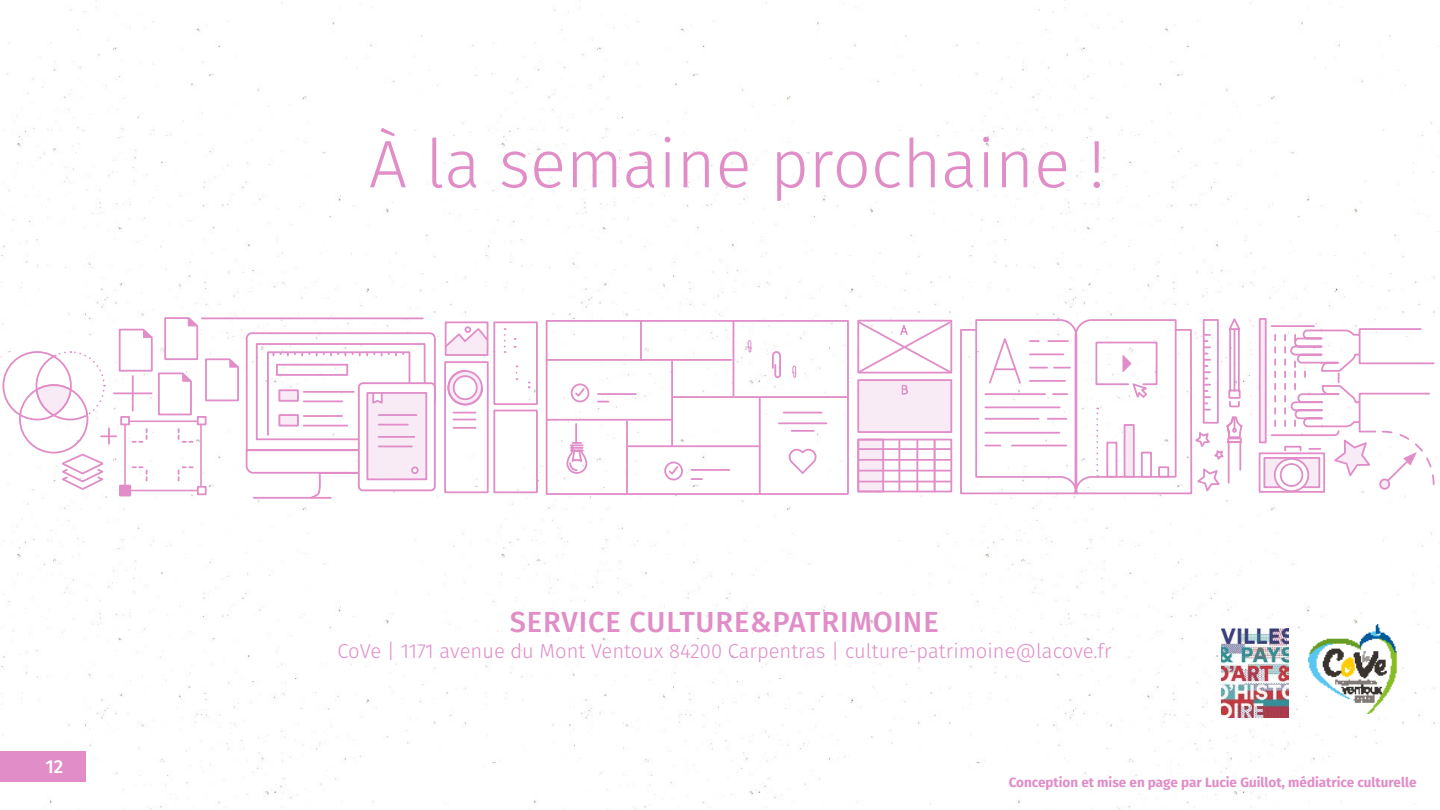
<style>
.page{position:relative;width:1440px;height:810px;background:#fff}
.page>*{position:absolute;margin:0;border:0;box-sizing:border-box;transform-origin:0 0}
.t1{font:300 67.12px "Fira Sans";color:#e08dc8}
.t2{font:500 29.03px "Fira Sans";letter-spacing:.03em;color:#e08dc8}
.t3{font:300 20.25px "Fira Sans";color:#e08dc8}
.t4{font:500 18.75px "Fira Sans";color:#fff}
.t5{font:700 13.5px "Fira Sans";color:#e08dc8}
</style>
<div class="page">
<img style="left:0;top:2px;width:478px;height:808px">
<img style="left:480px;top:0;width:478px;height:810px">
<div style="left:857px;top:379px;width:95px;height:54px;background:#f9ebf5;border:2px solid #e08dc8"></div>
<svg style="left:901px;top:385px;width:7px;height:10px"></svg>
<div style="left:857px;top:439px;width:27px;height:53px;background:#f9ebf5;border:2px solid #e08dc8"></div>
<div style="left:857px;top:439px;width:95px;height:53px;border:2px solid #e08dc8"></div>
<hr style="left:859px;top:448px;width:91px;height:2px;background:#e08dc8">
<hr style="left:859px;top:459px;width:91px;height:2px;background:#e08dc8">
<hr style="left:859px;top:470px;width:91px;height:2px;background:#e08dc8">
<hr style="left:934px;top:441px;width:2px;height:51px;background:#e08dc8">
<hr style="left:916px;top:441px;width:2px;height:51px;background:#e08dc8">
<hr style="left:898px;top:441px;width:2px;height:51px;background:#e08dc8">
<hr style="left:858px;top:481px;width:93px;height:1px;background:#e08dc8">
<svg style="left:447px;top:369px;width:37px;height:37px"></svg>
<hr style="left:453px;top:412px;width:23px;height:2px;background:#e08dc8">
<svg style="left:453px;top:419px;width:23px;height:1px"></svg>
<hr style="left:453px;top:427px;width:23px;height:2px;background:#e08dc8">
<hr style="left:691px;top:469px;width:38px;height:2px;background:#e08dc8">
<svg style="left:691px;top:478px;width:11px;height:2px"></svg>
<svg style="left:663px;top:461px;width:21px;height:20px"></svg>
<hr style="left:598px;top:393px;width:38px;height:2px;background:#e08dc8">
<svg style="left:598px;top:401px;width:10px;height:2px"></svg>
<svg style="left:570px;top:383px;width:20px;height:20px"></svg>
<svg style="left:1259px;top:318px;width:8px;height:6px"></svg>
<div style="left:493px;top:321px;width:45px;height:84px;border:2px solid #e08dc8"></div>
<div style="left:493px;top:410px;width:45px;height:83px;border:2px solid #e08dc8"></div>
<div style="left:444px;top:361px;width:45px;height:132px;border:2px solid #e08dc8"></div>
<svg style="left:528px;top:382px;width:2px;height:6px"></svg>
<svg style="left:504px;top:328px;width:2px;height:25px"></svg>
<svg style="left:514px;top:338px;width:2px;height:10px"></svg>
<svg style="left:516px;top:373px;width:2px;height:7px"></svg>
<svg style="left:443px;top:321px;width:47px;height:36px"></svg>
<svg style="left:856px;top:320px;width:97px;height:55px"></svg>
<svg style="left:566px;top:424px;width:23px;height:51px"></svg>
<svg style="left:786px;top:446px;width:33px;height:30px"></svg>
<hr style="left:784px;top:412px;width:38px;height:1px;background:#e08dc8">
<hr style="left:792px;top:430px;width:22px;height:2px;background:#e08dc8">
<hr style="left:779px;top:422px;width:47px;height:2px;background:#e08dc8">
<hr style="left:759px;top:398px;width:2px;height:96px;background:#e08dc8">
<hr style="left:673px;top:396px;width:175px;height:2px;background:#e08dc8">
<hr style="left:628px;top:445px;width:132px;height:2px;background:#e08dc8">
<hr style="left:626px;top:421px;width:2px;height:73px;background:#e08dc8">
<hr style="left:547px;top:419px;width:125px;height:2px;background:#e08dc8">
<hr style="left:671px;top:361px;width:2px;height:85px;background:#e08dc8">
<hr style="left:547px;top:359px;width:184px;height:2px;background:#e08dc8">
<hr style="left:733px;top:321px;width:1px;height:75px;background:#e08dc8">
<hr style="left:640px;top:321px;width:2px;height:39px;background:#e08dc8">
<div style="left:546px;top:320px;width:303px;height:175px;border:2px solid #e08dc8"></div>
<svg style="left:771px;top:350px;width:11px;height:29px"></svg>
<svg style="left:792px;top:365px;width:5px;height:13px"></svg>
<svg style="left:747px;top:340px;width:5px;height:13px"></svg>
<svg style="left:960px;top:315px;width:284px;height:180px"></svg>
<svg style="left:1258px;top:324px;width:177px;height:169px"></svg>
<div style="left:1380px;top:479px;width:9px;height:10px;background:#f9ebf5;border-radius:50%"></div>
<div style="left:1379px;top:479px;width:11px;height:11px;border:2px solid #e08dc8;border-radius:50%"></div>
<svg style="left:18px;top:316px;width:419px;height:184px"></svg>
<div style="left:0;top:752px;width:86px;height:30px;background:#e08dc8"></div>
<img style="left:1309px;top:625px;width:88px;height:88px">
<img style="left:1221px;top:628px;width:67px;height:89px">
<p class="t4" style="left:45px;top:752px;width:19px">12</p>
<h1 class="t1" style="left:369px;top:116px;width:737px">À la semaine prochaine !</h1>
<h2 class="t2" style="left:510px;top:599px;width:430px">SERVICE CULTURE&amp;PATRIMOINE</h2>
<p class="t3" style="left:338px;top:636px;width:776px">CoVe | 1171 avenue du Mont Ventoux 84200 Carpentras | culture-patrimoine@lacove.fr</p>
<p class="t5" style="left:1009px;top:771px;width:409px">Conception et mise en page par Lucie Guillot, médiatrice culturelle</p>
</div>
